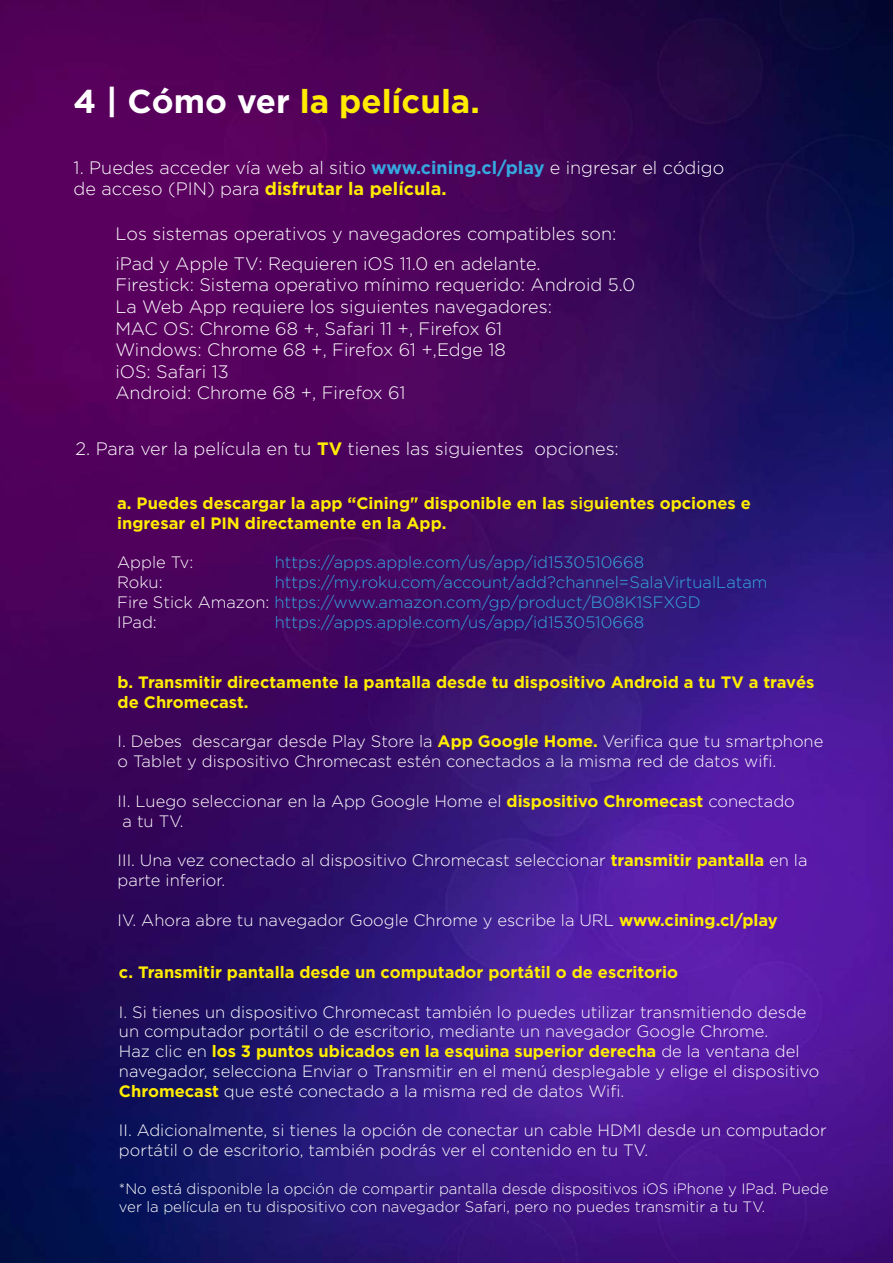
<style>
.page{position:relative;width:893px;height:1263px;background:#fff}
.page>*{position:absolute;margin:0;border:0;box-sizing:border-box;transform-origin:0 0}
.t1{font:700 33px "Gotham Pro";color:#ffec00}
.t2{font:300 18px/21.6px "Gotham";color:#fff}
.t3{font:700 18px "Gotham Pro";color:#ffec00}
.t4{font:300 16.5px/19.8px "Gotham";color:#fff}
.t5{font:700 16.5px/19.8px "Gotham Pro";color:#ffec00}
.t6{font:300 16.5px/19.8px "Gotham";color:#35a8e0}
.t7{font:300 15px/18px "Gotham";color:#fff}
.s1{color:#fff}
.s2{font-family:"Gotham Pro";font-weight:700;color:#35a8e0}
.s3{font-family:"Gotham";font-weight:300;color:#fff}
.s4{font-family:"Gotham Pro";font-weight:700;color:#ffec00}
.s5{font-family:"Gotham";font-weight:500}
</style>
<div class="page">
<img style="left:0;top:0;width:893px;height:1263px">
<h1 class="t1" style="left:74px;top:82px;width:408px"><span class="s1">4 | Cómo ver</span> la película.</h1>
<p class="t2" style="left:74px;top:156px;width:652px">1. Puedes acceder vía web al sitio <span class="s2">www.cining.cl/play</span> e ingresar el código</p>
<p class="t3" style="left:74px;top:179px;width:374px"><span class="s3">de acceso (PIN) para</span> disfrutar la película.</p>
<p class="t2" style="left:116px;top:222px;width:502px">Los sistemas operativos y navegadores compatibles son:</p>
<p class="t2" style="left:115px;top:252px;width:521px">iPad y Apple TV: Requieren iOS 11.0 en adelante.<br>Firestick: Sistema operativo mínimo requerido: Android 5.0<br>La Web App requiere los siguientes navegadores:<br>MAC OS: Chrome 68 +, Safari 11 +, Firefox 61<br>Windows: Chrome 68 +, Firefox 61 +,Edge 18<br>iOS: Safari 13<br>Android: Chrome 68 +, Firefox 61</p>
<p class="t2" style="left:76px;top:438px;width:545px">2. Para ver la película en tu <span class="s4">TV</span> tienes las siguientes opciones:</p>
<p class="t5" style="left:117px;top:493px;width:635px">a. Puedes descargar la app “Cining" disponible en las <span class="s5">sig</span>uientes opciones e ingresar el PIN directamente en la App.</p>
<p class="t4" style="left:117px;top:552px;width:78px">Apple Tv:</p>
<p class="t6" style="left:275px;top:552px;width:371px">https://apps.apple.com/us/app/id1530510668</p>
<p class="t4" style="left:117px;top:572px;width:47px">Roku:</p>
<p class="t6" style="left:117px;top:572px;width:652px;text-indent:158px">https://my.roku.com/account/add?channel=SalaVirtualLatam<br><span class="s1">Fire Stick Amazon:</span> https://www.amazon.com/gp/product/B08K1SFXGD<br><span class="s1">IPad:</span></p>
<p class="t6" style="left:275px;top:612px;width:371px">https://apps.apple.com/us/app/id1530510668</p>
<p class="t5" style="left:118px;top:672px;width:698px">b. Transmitir directamente la pantalla desde tu dispositivo Android a tu TV a través de Chromecast.</p>
<p class="t4" style="left:118px;top:731px;width:707px">I. Debes descargar desde Play Store la <span class="s4">App Google Home.</span> Verifica que tu smartphone o Tablet y dispositivo Chromecast estén conectados a la misma red de datos wifi.</p>
<p class="t4" style="left:123px;top:791px;width:674px;text-indent:-5px">II. Luego seleccionar en la App Google Home el <span class="s4">dispositivo Chromecast</span> conectado a tu TV.</p>
<p class="t4" style="left:118px;top:850px;width:691px">III. Una vez conectado al dispositivo Chromecast seleccionar <span class="s4">transmitir pantalla</span> en la parte inferior.</p>
<p class="t4" style="left:118px;top:909px;width:662px">IV. Ahora abre tu navegador Google Chrome y escribe la URL <span class="s4">www.cining.cl/play</span></p>
<p class="t5" style="left:119px;top:962px;width:561px">c. Transmitir pantalla desde un computador portátil o de escritorio</p>
<p class="t4" style="left:119px;top:1001px;width:689px">I. Si tienes un dispositivo Chromecast también lo puedes utilizar transmitiendo desde un computador portátil o de escritorio, mediante un navegador Google Chrome.</p>
<p class="t5" style="left:119px;top:1041px;width:682px"><span class="s3">Haz clic en</span> los 3 puntos ubicados en la esquina superior derecha <span class="s3">de la ventana del</span></p>
<p class="t4" style="left:119px;top:1061px;width:702px">navegador, selecciona Enviar o Transmitir en el menú desplegable y elige el dispositivo<br><span class="s4">Chromecast</span> que esté conectado a la misma red de datos Wifi.</p>
<p class="t4" style="left:119px;top:1120px;width:709px">II. Adicionalmente, si tienes la opción de conectar un cable HDMI desde un computador portátil o de escritorio, también podrás ver el contenido en tu TV.</p>
<p class="t7" style="left:119px;top:1179px;width:711px">*No está disponible la opción de compartir pantalla desde dispositivos iOS iPhone y IPad. Puede ver la película en tu dispositivo con navegador Safari, pero no puedes transmitir a tu TV.</p>
</div>
